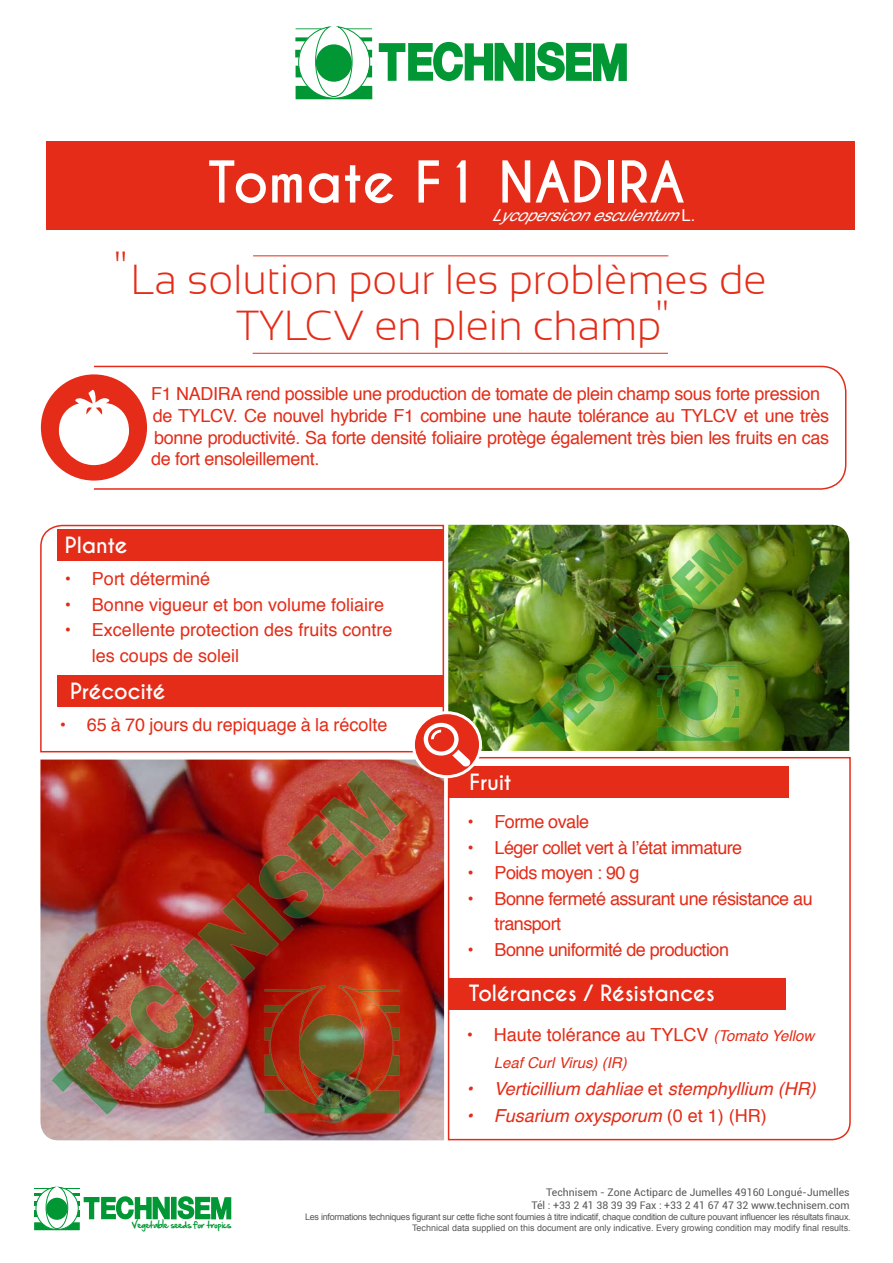
<style>
.page{position:relative;width:893px;height:1263px;background:#fff}
.page>*{position:absolute;margin:0;border:0;box-sizing:border-box;transform-origin:0 0}
.t1{font:700 54px "Caviar Dreams";color:#fff}
.t2{font:300 45px "Sansation";color:#e42c18}
.t3{font:300 42px/46.5px "Sansation";color:#e42c18;text-align:center}
.t4{font:700 21px "Caviar Dreams";letter-spacing:-.01em;color:#fff}
.t5{font:18px/21.6px "Helvetica";letter-spacing:-.02em;color:#e42c18}
.t6{font:18px/25.5px "Helvetica";color:#e42c18}
.t7{font:italic 18px "Helvetica";color:#e42c18}
.t8{font:italic 16.5px "Helvetica";color:#fff}
.t9{font:italic 15px "Helvetica";color:#e42c18}
.t10{font:10.5px/12.6px "Roboto";color:#58585a;text-align:right}
.t11{font:9px "Arial";letter-spacing:-.03em;color:#58585a}
.t12{font:9px "Arial";color:#58585a}
.t13{font:8.25px "Hand Of Sean";color:#009734}
.s1{font-style:normal}
.s2{font-style:italic;font-size:15px}
</style>
<div class="page">
<div style="left:47px;top:141px;width:808px;height:88px;background:#e42c18"></div>
<hr style="left:253px;top:256px;width:415px;height:1px;background:#e42c18">
<hr style="left:253px;top:353px;width:415px;height:1px;background:#e42c18">
<svg style="left:378px;top:41px;width:146px;height:40px"></svg>
<div style="left:527px;top:44px;width:7px;height:36px;background:#009734"></div>
<div style="left:526px;top:43px;width:9px;height:38px;border:2px solid #009734"></div>
<svg style="left:536px;top:41px;width:91px;height:40px"></svg>
<svg style="left:295px;top:27px;width:77px;height:72px"></svg>
<svg style="left:447px;top:756px;width:404px;height:385px"></svg>
<div style="left:448px;top:766px;width:340px;height:32px;background:#e42c18"></div>
<svg style="left:40px;top:524px;width:405px;height:229px"></svg>
<div style="left:57px;top:529px;width:386px;height:32px;background:#e42c18"></div>
<img style="left:448px;top:525px;width:401px;height:226px">
<img style="left:40px;top:759px;width:404px;height:381px">
<svg style="left:413px;top:713px;width:67px;height:64px"></svg>
<div style="left:412px;top:711px;width:70px;height:67px;border:3px solid #fff;border-radius:50%"></div>
<svg style="left:424px;top:723px;width:47px;height:44px"></svg>
<svg style="left:39px;top:373px;width:110px;height:109px;background:#e74837"></svg>
<svg style="left:34px;top:1187px;width:136px;height:43px"></svg>
<hr style="left:172px;top:1197px;width:4px;height:22px;background:#009734">
<div style="left:171px;top:1197px;width:6px;height:22px;border:1px solid #009734"></div>
<svg style="left:177px;top:1196px;width:55px;height:24px"></svg>
<svg style="left:92px;top:365px;width:755px;height:125px"></svg>
<div style="left:448px;top:978px;width:338px;height:31px;background:#e42c18"></div>
<img style="left:47px;top:766px;width:365px;height:359px">
<img style="left:526px;top:530px;width:221px;height:217px">
<svg style="left:59px;top:390px;width:70px;height:75px"></svg>
<div style="left:57px;top:675px;width:386px;height:32px;background:#e42c18"></div>
<h1 class="t1" style="left:208px;top:150px;width:479px">Tomate F1 NADIRA</h1>
<p class="t8" style="left:491px;top:203px;width:205px">Lycopersiconesculentum<span class="s1">L .</span></p>
<h2 class="t2" style="left:114px;top:242px;width:15px">"</h2>
<h3 class="t3" style="left:131px;top:256px;width:637px">La solution pour les problèmes de<br>TYLCV en plein champ</h3>
<h2 class="t2" style="left:655px;top:291px;width:15px">"</h2>
<p class="t5" style="left:151px;top:384px;width:679px">F1 NADIRA rend possible une production de tomate de plein champ sous forte pression de TYLCV. Ce nouvel hybride F1 combine une haute tolérance au TYLCV et une très bonne productivité. Sa forte densité foliaire protège également très bien les fruits en cas de fort ensoleillement.</p>
<p class="t4" style="left:65px;top:533px;width:64px">Plante</p>
<p class="t6" style="left:65px;top:566px;width:147px">• Port déterminé</p>
<p class="t6" style="left:65px;top:592px;width:321px">• Bonne vigueur et bon volume foliaire</p>
<p class="t6" style="left:92px;top:617px;width:302px;text-indent:-27px">• Excellente protection des fruits contre les coups de soleil</p>
<p class="t4" style="left:70px;top:678px;width:97px">Précocité</p>
<p class="t6" style="left:60px;top:713px;width:329px">• 65 à 70 jours du repiquage à la récolte</p>
<p class="t4" style="left:470px;top:769px;width:43px">Fruit</p>
<p class="t5" style="left:467px;top:811px;width:123px">• Forme ovale</p>
<p class="t5" style="left:467px;top:837px;width:276px">• Léger collet vert à l’état immature</p>
<p class="t5" style="left:467px;top:862px;width:173px">• Poids moyen : 90 g</p>
<p class="t5" style="left:494px;top:886px;width:320px;line-height:25.5px;text-indent:-27px">• Bonne fermeté assurant une résistance au transport</p>
<p class="t5" style="left:467px;top:939px;width:263px">• Bonne uniformité de production</p>
<p class="t4" style="left:469px;top:981px;width:248px">Tolérances / Résistances</p>
<p class="t6" style="left:467px;top:1023px;width:349px">• Haute tolérance au TYLCV <span class="s2">(Tomato Yellow</span></p>
<p class="t9" style="left:494px;top:1051px;width:135px">Leaf Curl Virus) (IR)</p>
<p class="t7" style="left:467px;top:1075px;width:351px">• Verticillium dahliae <span class="s1">et</span> stemphyllium (HR)</p>
<p class="t7" style="left:467px;top:1102px;width:302px">• Fusarium oxysporum <span class="s1">(0 et 1) (HR)</span></p>
<p class="t10" style="left:531px;top:1186px;width:320px">Technisem - Zone Actiparc de Jumelles 49160 Longué-Jumelles<br>Tél : +33 2 41 38 39 39 Fax : +33 2 41 67 47 32 www.technisem.com</p>
<p class="t11" style="left:305px;top:1211px;width:547px">Les informations techniques figurant sur cette fiche sont fournies à titre indicatif, chaque condition de culture pouvant influencer les résultats finaux.</p>
<p class="t13" style="left:132px;top:1217px;width:101px">Vegetable seeds for tropics</p>
<p class="t12" style="left:412px;top:1222px;width:440px">Technical data supplied on this document are only indicative. Every growing condition may modify final results.</p>
</div>
